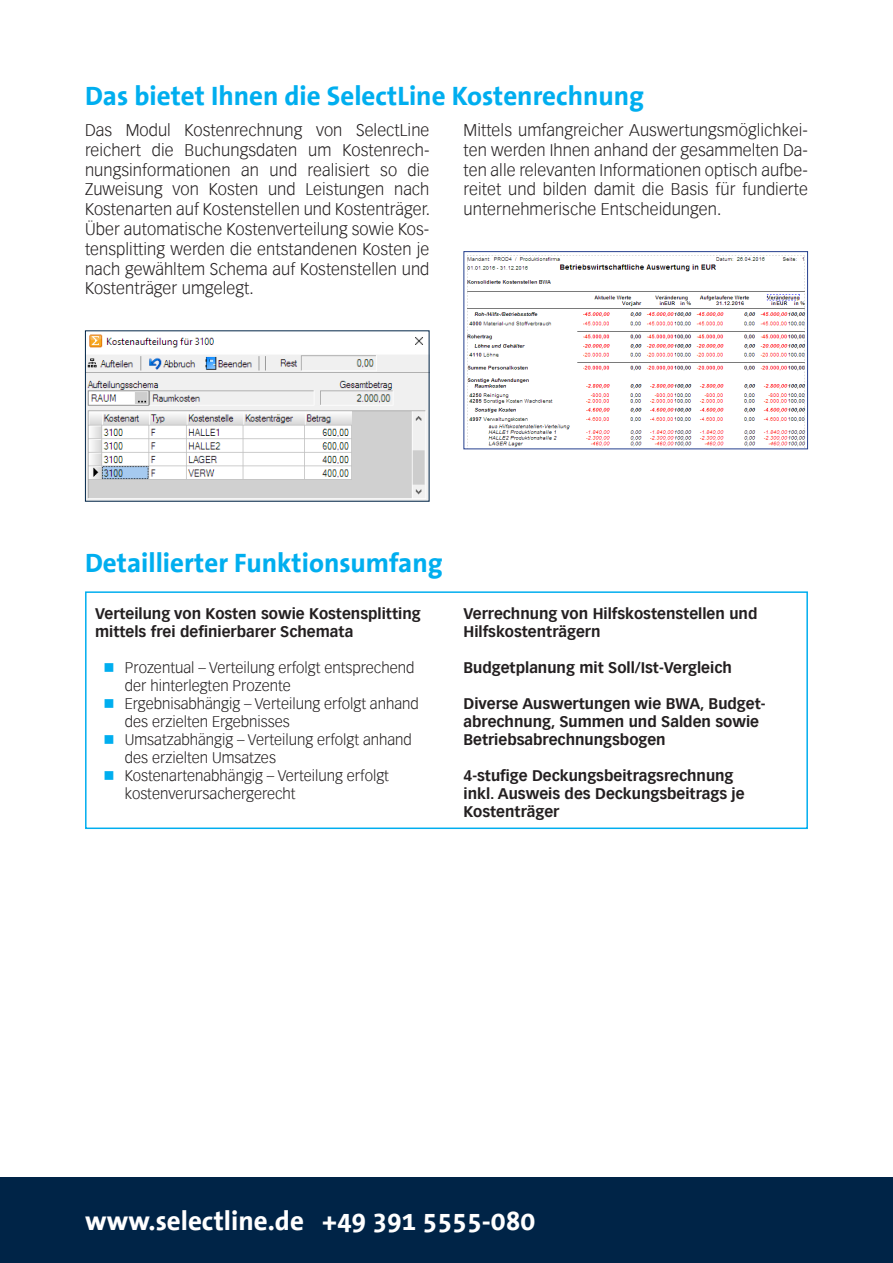
<style>
.page{position:relative;width:893px;height:1263px;background:#fff}
.page>*{position:absolute;margin:0;border:0;box-sizing:border-box;transform-origin:0 0}
.t1{font:700 27px "The Sans Office";color:#00aeef}
.t2{font:700 27px "The Sans Office";color:#fff}
.t3{font:300 16.5px/19.8px "Vectora Com";letter-spacing:.005em;color:#231f20;text-align:justify}
.t4{font:700 15px/18px "Vectora Com";color:#231f20}
.t5{font:300 15px/18px "Vectora Com";color:#231f20}
.s1{color:#00aeef}
</style>
<div class="page">
<div style="left:0;top:1178px;width:893px;height:85px;background:#002447"></div>
<img style="left:87px;top:334px;width:340px;height:166px">
<img style="left:467px;top:255px;width:339px;height:192px">
<div style="left:463px;top:251px;width:345px;height:198px;border:1px solid #253f8e"></div>
<div style="left:85px;top:591px;width:723px;height:238px;border:2px solid #00aeef"></div>
<h1 class="t1" style="left:85px;top:79px;width:561px">Das bietet Ihnen die SelectLine Kostenrechnung</h1>
<p class="t3" style="left:85px;top:120px;width:346px">Das Modul Kostenrechnung von SelectLine reichert die Buchungsdaten um Kostenrech&shy;nungsinformationen an und realisiert so die Zuweisung von Kosten und Leistungen nach Kostenarten auf Kostenstellen und Kostenträger.<br>Über automatische Kostenverteilung sowie Kos&shy;tensplitting werden die entstandenen Kosten je nach gewähltem Schema auf Kostenstellen und Kostenträger umgelegt.</p>
<p class="t3" style="left:463px;top:120px;width:346px">Mittels umfangreicher Auswertungsmöglichkei&shy;ten werden Ihnen anhand der gesammelten Da&shy;ten alle relevanten Informationen optisch aufbe&shy;reitet und bilden damit die Basis für fundierte unternehmerische Entscheidungen.</p>
<h1 class="t1" style="left:85px;top:545px;width:359px">Detaillierter Funktionsumfang</h1>
<p class="t4" style="left:95px;top:605px;width:327px">Verteilung von Kosten sowie Kostensplitting mittels frei definierbarer Schemata</p>
<p class="t5" style="left:125px;top:659px;width:291px;text-indent:-21px"><span class="s1">■</span> Prozentual – Verteilung erfolgt entsprechend der hinterlegten Prozente</p>
<p class="t5" style="left:125px;top:695px;width:296px;text-indent:-21px"><span class="s1">■</span> Ergebnisabhängig – Verteilung erfolgt anhand des erzielten Ergebnisses</p>
<p class="t5" style="left:125px;top:731px;width:289px;text-indent:-21px"><span class="s1">■</span> Umsatzabhängig – Verteilung erfolgt anhand des erzielten Umsatzes</p>
<p class="t5" style="left:125px;top:767px;width:266px;text-indent:-21px"><span class="s1">■</span> Kostenartenabhängig – Verteilung erfolgt kostenverursachergerecht</p>
<p class="t4" style="left:463px;top:605px;width:295px">Verrechnung von Hilfskostenstellen und<br>Hilfskostenträgern</p>
<p class="t4" style="left:463px;top:659px;width:270px">Budgetplanung mit Soll/Ist-Vergleich</p>
<p class="t4" style="left:463px;top:695px;width:303px">Diverse Auswertungen wie BWA, Budget&shy;abrechnung, Summen und Salden sowie<br>Betriebsabrechnungsbogen</p>
<p class="t4" style="left:463px;top:767px;width:283px">4-stufige Deckungsbeitragsrechnung inkl. Ausweis des Deckungsbeitrags je<br>Kostenträger</p>
<h1 class="t2" style="left:85px;top:1203px;width:452px">www.selectline.de +49 391 5555-080</h1>
</div>
